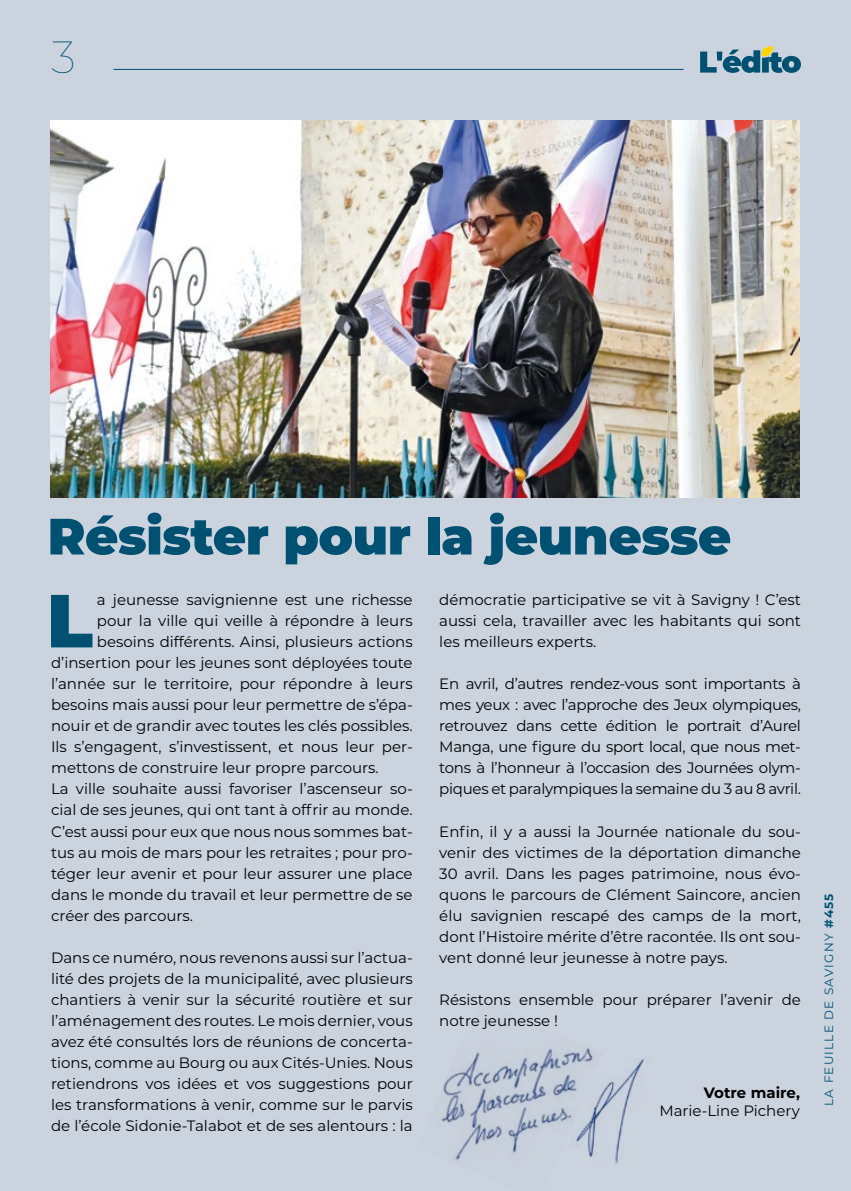
<style>
.page{position:relative;width:851px;height:1191px;background:#fff}
.page>*{position:absolute;margin:0;border:0;box-sizing:border-box;transform-origin:0 0}
.t1{font:900 75px "Montserrat";color:#005171}
.t2{font:900 51px "Montserrat";letter-spacing:-.01em;color:#005171}
.t3{font:100 45px "Montserrat";color:#005171}
.t4{font:15px/21px "Montserrat";color:#000;text-align:justify}
.t5{font:700 15px "Montserrat";color:#000}
.t6{font:12px "Montserrat";letter-spacing:.1em;color:#005171}
.t7{font:700 12px "Montserrat";color:#005171}
.s1{font-weight:700}
</style>
<div class="page">
<div style="left:0;top:0;width:850px;height:1191px;background:#cbd3df"></div>
<hr style="left:113px;top:69px;width:570px;height:1px;background:#005171">
<svg style="left:700px;top:46px;width:100px;height:27px"></svg>
<img style="left:50px;top:120px;width:749px;height:377px">
<img style="left:441px;top:1047px;width:152px;height:113px">
<img style="left:570px;top:1058px;width:74px;height:106px">
<p class="t3" style="left:51px;top:27px;width:26px">3</p>
<h2 class="t2" style="left:47px;top:498px;width:685px">Résister pour la jeunesse</h2>
<p class="t1" style="left:47px;top:564px;width:48px">L</p>
<p class="t4" style="left:97px;top:589px;width:317px">a jeunesse savignienne est une richesse</p>
<p class="t4" style="left:97px;top:610px;width:317px">pour la ville qui veille à répondre à leurs</p>
<p class="t4" style="left:97px;top:631px;width:317px">besoins différents. Ainsi, plusieurs actions</p>
<p class="t4" style="left:51px;top:652px;width:363px">d’insertion pour les jeunes sont déployées toute</p>
<p class="t4" style="left:51px;top:673px;width:363px">l’année sur le territoire, pour répondre à leurs</p>
<p class="t4" style="left:51px;top:694px;width:363px">besoins mais aussi pour leur permettre de s’épa-</p>
<p class="t4" style="left:51px;top:715px;width:363px">nouir et de grandir avec toutes les clés possibles.</p>
<p class="t4" style="left:51px;top:736px;width:363px">Ils s’engagent, s’investissent, et nous leur per-</p>
<p class="t4" style="left:51px;top:757px;width:329px">mettons de construire leur propre parcours.</p>
<p class="t4" style="left:51px;top:778px;width:363px">La ville souhaite aussi favoriser l’ascenseur so&shy;cial de ses jeunes, qui ont tant à offrir au monde.<br>C’est aussi pour eux que nous nous sommes bat&shy;tus au mois de mars pour les retraites ; pour pro&shy;téger leur avenir et pour leur assurer une place dans le monde du travail et leur permettre de se créer des parcours.</p>
<p class="t4" style="left:51px;top:946px;width:363px">Dans ce numéro, nous revenons aussi sur l’actua&shy;lité des projets de la municipalité, avec plusieurs chantiers à venir sur la sécurité routière et sur l’aménagement des routes. Le mois dernier, vous avez été consultés lors de réunions de concerta&shy;tions, comme au Bourg ou aux Cités-Unies. Nous retiendrons vos idées et vos suggestions pour les transformations à venir, comme sur le parvis de l’école Sidonie-Talabot et de ses alentours : la</p>
<p class="t4" style="left:439px;top:589px;width:363px">démocratie participative se vit à Savigny ! C’est aussi cela, travailler avec les habitants qui sont les meilleurs experts.</p>
<p class="t4" style="left:439px;top:673px;width:363px">En avril, d’autres rendez-vous sont importants à mes yeux : avec l’approche des Jeux olympiques, retrouvez dans cette édition le portrait d’Aurel Manga, une figure du sport local, que nous met&shy;tons à l’honneur à l’occasion des Journées olym&shy;piques et paralympiques la semaine du 3 au 8 avril.</p>
<p class="t4" style="left:439px;top:820px;width:363px">Enfin, il y a aussi la Journée nationale du sou&shy;venir des victimes de la déportation dimanche 30 avril. Dans les pages patrimoine, nous évo&shy;quons le parcours de Clément Saincore, ancien élu savignien rescapé des camps de la mort, dont l’Histoire mérite d’être racontée. Ils ont sou&shy;vent donné leur jeunesse à notre pays.</p>
<p class="t4" style="left:439px;top:988px;width:363px">Résistons ensemble pour préparer l’avenir de notre jeunesse !</p>
<p class="t5" style="left:703px;top:1082px;width:97px">Votre maire,</p>
<p class="t4" style="left:659px;top:1100px;width:142px">Marie-Line Pichery</p>
<p class="t7" style="left:820px;top:900px;width:10px;rotate:-90deg">4</p>
<p class="t6" style="left:820px;top:1106px;width:214px;rotate:-90deg">LA FEUILLE DE SAVIGNY <span class="s1">#455</span></p>
</div>
